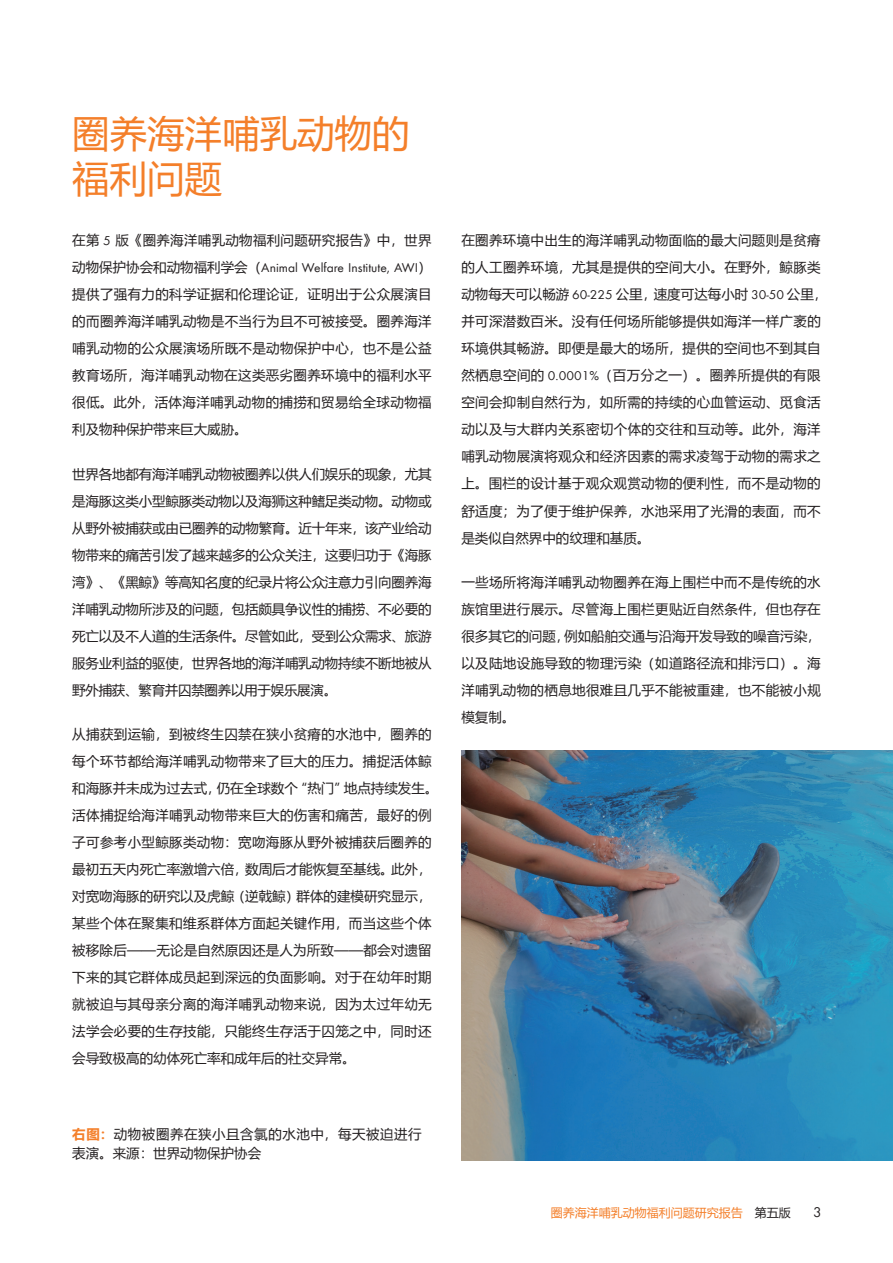
<style>
.page{position:relative;width:893px;height:1263px;background:#fff}
.page>*{position:absolute;margin:0;border:0;box-sizing:border-box;transform-origin:0 0}
.t1{font:37.5px/45px "Microsoft Ya Hei";color:#f47f2a}
.t2{font:15px "Futura Round";color:#231f20}
.t3{font:13.5px/27px "Microsoft Ya Hei";letter-spacing:.025em;color:#231f20;text-align:justify}
.t4{font:13.5px "Futura Round";color:#231f20}
.t5{font:12px "Microsoft Ya Hei";color:#f47f2a}
.s1{font-family:"Futura Round"}
.s2{font-family:"Microsoft Ya Hei"}
.s3{font-weight:700;color:#f47f2a}
.s4{color:#231f20}
</style>
<div class="page">
<img style="left:461px;top:750px;width:432px;height:410px">
<h1 class="t1" style="left:72px;top:110px;width:339px">圈养海洋哺乳动物的福利问题</h1>
<p class="t3" style="left:72px;top:227px;width:361px">在第 <span class="s1">5</span> 版《圈养海洋哺乳动物福利问题研究报告》中，世界</p>
<p class="t4" style="left:72px;top:258px;width:361px"><span class="s2">动物保护协会和动物福利学会（</span>Animal Welfare Institute, AWI<span class="s2">）</span></p>
<p class="t3" style="left:72px;top:281px;width:361px">提供了强有力的科学证据和伦理论证，证明出于公众展演目的而圈养海洋哺乳动物是不当行为且不可被接受。圈养海洋哺乳动物的公众展演场所既不是动物保护中心，也不是公益教育场所，海洋哺乳动物在这类恶劣圈养环境中的福利水平很低。此外，活体海洋哺乳动物的捕捞和贸易给全球动物福利及物种保护带来巨大威胁。</p>
<p class="t3" style="left:72px;top:460px;width:361px">世界各地都有海洋哺乳动物被圈养以供人们娱乐的现象，尤其是海豚这类小型鲸豚类动物以及海狮这种鳍足类动物。动物或从野外被捕获或由已圈养的动物繁育。近十年来，该产业给动物带来的痛苦引发了越来越多的公众关注，这要归功于《海豚湾》、《黑鲸》等高知名度的纪录片将公众注意力引向圈养海洋哺乳动物所涉及的问题，包括颇具争议性的捕捞、不必要的死亡以及不人道的生活条件。尽管如此，受到公众需求、旅游服务业利益的驱使，世界各地的海洋哺乳动物持续不断地被从野外捕获、繁育并囚禁圈养以用于娱乐展演。</p>
<p class="t3" style="left:72px;top:720px;width:368px;text-align:left">从捕获到运输，到被终生囚禁在狭小贫瘠的水池中，圈养的每个环节都给海洋哺乳动物带来了巨大的压力。捕捉活体鲸和海豚并未成为过去式，仍在全球数个“热门”地点持续发生。活体捕捉给海洋哺乳动物带来巨大的伤害和痛苦，最好的例子可参考小型鲸豚类动物：宽吻海豚从野外被捕获后圈养的最初五天内死亡率激增六倍，数周后才能恢复至基线。此外，对宽吻海豚的研究以及虎鲸（逆戟鲸）群体的建模研究显示，某些个体在聚集和维系群体方面起关键作用，而当这些个体被移除后——无论是自然原因还是人为所致——都会对遗留下来的其它群体成员起到深远的负面影响。对于在幼年时期就被迫与其母亲分离的海洋哺乳动物来说，因为太过年幼无法学会必要的生存技能，只能终生存活于囚笼之中，同时还会导致极高的幼体死亡率和成年后的社交异常。</p>
<p class="t3" style="left:72px;top:1124px;width:351px;line-height:19.5px"><span class="s3">右图：</span>动物被圈养在狭小且含氯的水池中，每天被迫进行表演。来源：世界动物保护协会</p>
<p class="t3" style="left:461px;top:227px;width:368px;text-align:left">在圈养环境中出生的海洋哺乳动物面临的最大问题则是贫瘠的人工圈养环境，尤其是提供的空间大小。在野外，鲸豚类动物每天可以畅游 <span class="s1">60-225</span> 公里，速度可达每小时 <span class="s1">30-50</span> 公里，并可深潜数百米。没有任何场所能够提供如海洋一样广袤的环境供其畅游。即便是最大的场所，提供的空间也不到其自然栖息空间的 <span class="s1">0.0001%</span>（百万分之一）。圈养所提供的有限空间会抑制自然行为，如所需的持续的心血管运动、觅食活动以及与大群内关系密切个体的交往和互动等。此外，海洋哺乳动物展演将观众和经济因素的需求凌驾于动物的需求之上。围栏的设计基于观众观赏动物的便利性，而不是动物的舒适度；为了便于维护保养，水池采用了光滑的表面，而不是类似自然界中的纹理和基质。</p>
<p class="t3" style="left:461px;top:568px;width:361px">一些场所将海洋哺乳动物圈养在海上围栏中而不是传统的水族馆里进行展示。尽管海上围栏更贴近自然条件，但也存在很多其它的问题，例如船舶交通与沿海开发导致的噪音污染，以及陆地设施导致的物理污染（如道路径流和排污口）。海洋哺乳动物的栖息地很难且几乎不能被重建，也不能被小规模复制。</p>
<p class="t5" style="left:551px;top:1204px;width:241px">圈养海洋哺乳动物福利问题研究报告 <span class="s4">第五版</span></p>
<p class="t2" style="left:813px;top:1201px;width:10px">3</p>
</div>
